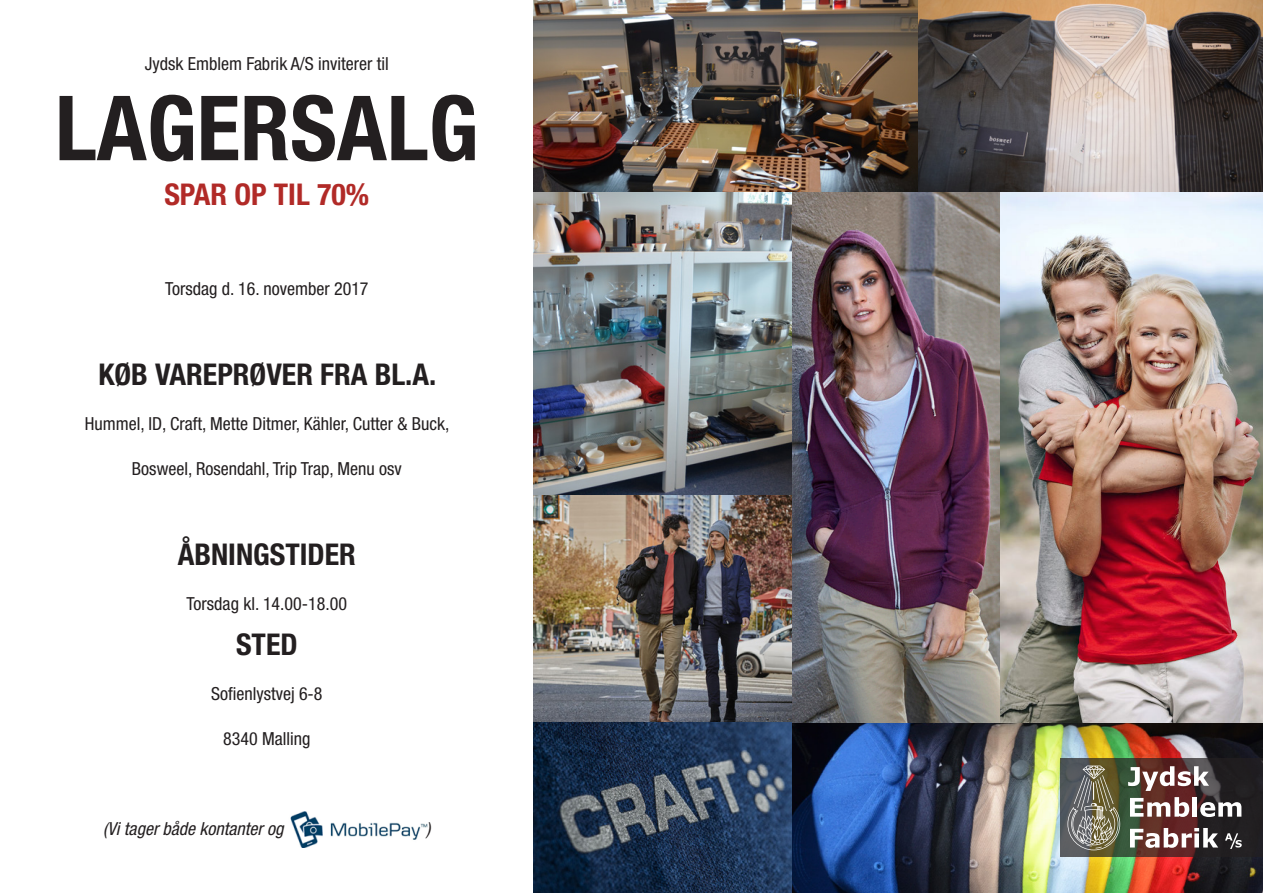
<style>
.page{position:relative;width:1263px;height:893px;background:#fff}
.page>*{position:absolute;margin:0;border:0;box-sizing:border-box;transform-origin:0 0}
.t1{font:700 condensed 90px "Helvetica Neue";color:#231f20}
.t2{font:700 condensed 30px "Helvetica Neue";color:#231f20}
.t3{font:700 condensed 30px "Helvetica Neue";color:#b12a27}
.t4{font:condensed 18px "Helvetica Neue";color:#231f20}
.t5{font:italic condensed 18px "Helvetica Neue";color:#231f20}
</style>
<div class="page">
<img style="left:999px;top:191px;width:264px;height:532px">
<img style="left:791px;top:191px;width:208px;height:532px">
<img style="left:534px;top:723px;width:729px;height:170px">
<svg style="left:1060px;top:759px;width:203px;height:98px;background:#3b322e"></svg>
<img style="left:534px;top:495px;width:257px;height:241px">
<img style="left:290px;top:811px;width:138px;height:36px">
<img style="left:534px;top:191px;width:257px;height:304px">
<img style="left:534px;top:0;width:384px;height:191px">
<img style="left:918px;top:0;width:345px;height:191px">
<svg style="left:1067px;top:766px;width:53px;height:84px;background:#797766"></svg>
<svg style="left:1128px;top:766px;width:81px;height:25px"></svg>
<svg style="left:1130px;top:797px;width:59px;height:20px"></svg>
<div style="left:1192px;top:797px;width:5px;height:20px;background:#fff"></div>
<svg style="left:1200px;top:802px;width:41px;height:15px"></svg>
<svg style="left:1130px;top:828px;width:88px;height:20px"></svg>
<svg style="left:1225px;top:833px;width:17px;height:16px"></svg>
<p class="t4" style="left:145px;top:53px;width:246px">Jydsk Emblem Fabrik A/S inviterer til</p>
<p class="t1" style="left:55px;top:74px;width:425px">LAGERSALG</p>
<p class="t3" style="left:164px;top:176px;width:206px">SPAR OP TIL 70%</p>
<p class="t4" style="left:165px;top:278px;width:205px">Torsdag d. 16. november 2017</p>
<p class="t2" style="left:98px;top:356px;width:339px">KØB VAREPRØVER FRA BL.A.</p>
<p class="t4" style="left:85px;top:413px;width:366px">Hummel, ID, Craft, Mette Ditmer, Kähler, Cutter &amp; Buck,</p>
<p class="t4" style="left:132px;top:458px;width:271px">Bosweel, Rosendahl, Trip Trap, Menu osv</p>
<p class="t2" style="left:178px;top:536px;width:180px">ÅBNINGSTIDER</p>
<p class="t4" style="left:187px;top:593px;width:162px">Torsdag kl. 14.00-18.00</p>
<p class="t2" style="left:236px;top:626px;width:63px">STED</p>
<p class="t4" style="left:211px;top:683px;width:113px">Sofienlystvej 6-8</p>
<p class="t4" style="left:223px;top:728px;width:89px">8340 Malling</p>
<p class="t5" style="left:103px;top:818px;width:182px">(Vi tager både kontanter og</p>
<p class="t5" style="left:426px;top:818px;width:6px">)</p>
</div>
